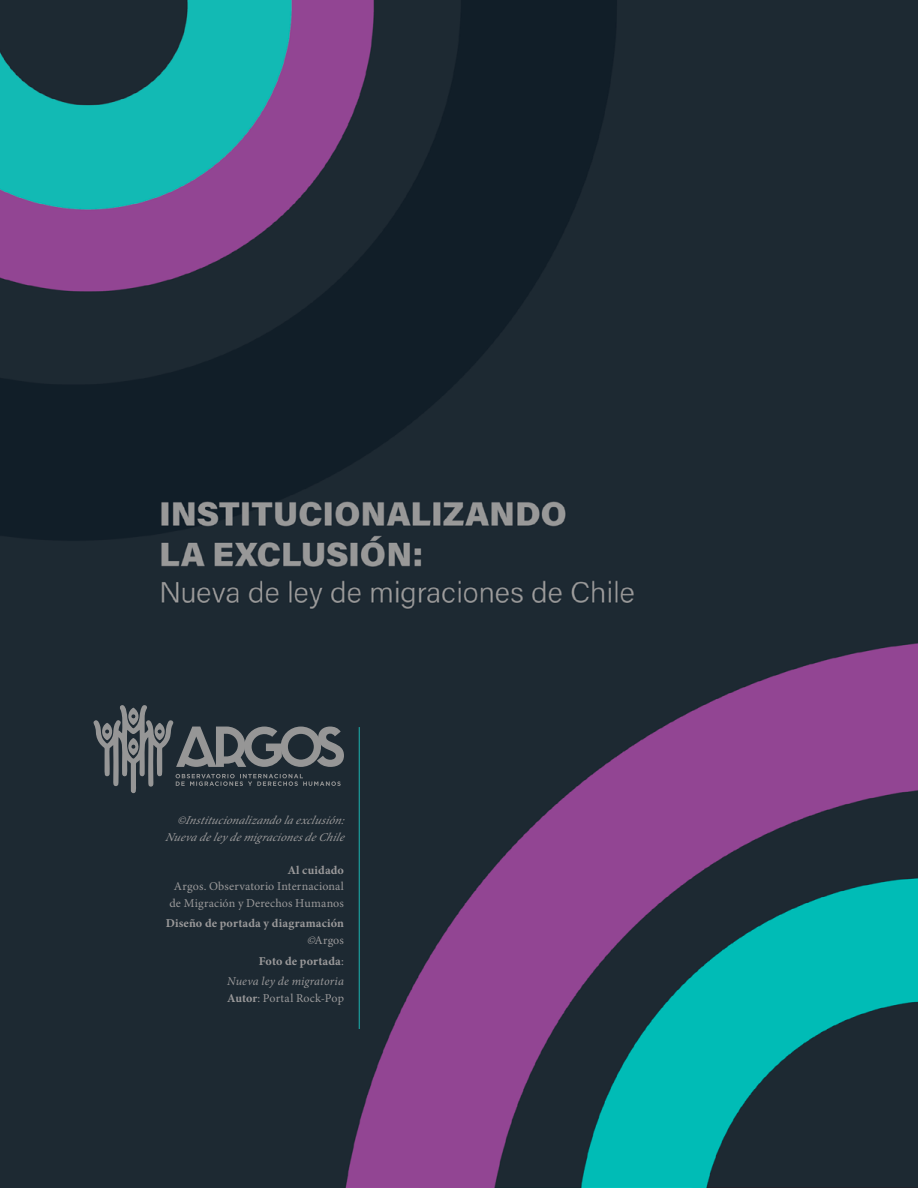
<style>
.page{position:relative;width:918px;height:1188px;background:#fff}
.page>*{position:absolute;margin:0;border:0;box-sizing:border-box;transform-origin:0 0}
.t1{font:italic 12px/16.5px "Minion Pro";letter-spacing:.015em;color:#9a999a;text-align:right}
.t2{font:12px/16.5px "Minion Pro";letter-spacing:.01em;color:#9a999a;text-align:center}
.t3{font:12px "Minion Variable Concept";letter-spacing:.035em;color:#9a999a}
.s1{font-style:inherit}
.s2{font-style:italic}
.s3{font-family:"Minion Pro"}
.s4{font-weight:700;font-style:normal}
.s5{font-style:normal}
</style>
<div class="page">
<img style="left:0;top:0;width:918px;height:1188px">
<hr style="left:359px;top:727px;width:1px;height:302px;background:#1bb5b1">
<svg style="left:93px;top:704px;width:251px;height:89px;background:#424b51"></svg>
<p class="t1" style="left:165px;top:812px;width:185px"><span class="s1">©</span>Institucionalizandolaexclusión:<br>Nuevadeley demigracionesdeChile</p>
<p class="t3" style="left:288px;top:862px;width:57px">Al cuidado</p>
<p class="t2" style="left:169px;top:879px;width:176px">Argos. Observatorio Internacional de Migración y Derechos Humanos</p>
<p class="t3" style="left:166px;top:915px;width:180px">Diseño de portada y diagramación</p>
<p class="t2" style="left:307px;top:932px;width:39px"><span class="s2">©</span>Argos</p>
<p class="t3" style="left:259px;top:953px;width:87px">Foto de portada<span class="s3">:</span></p>
<p class="t1" style="left:227px;top:973px;width:118px;text-align:left">Nueva ley de migratoria<br><span class="s4">Autor</span><span class="s5">: Portal Rock-Pop</span></p>
</div>
